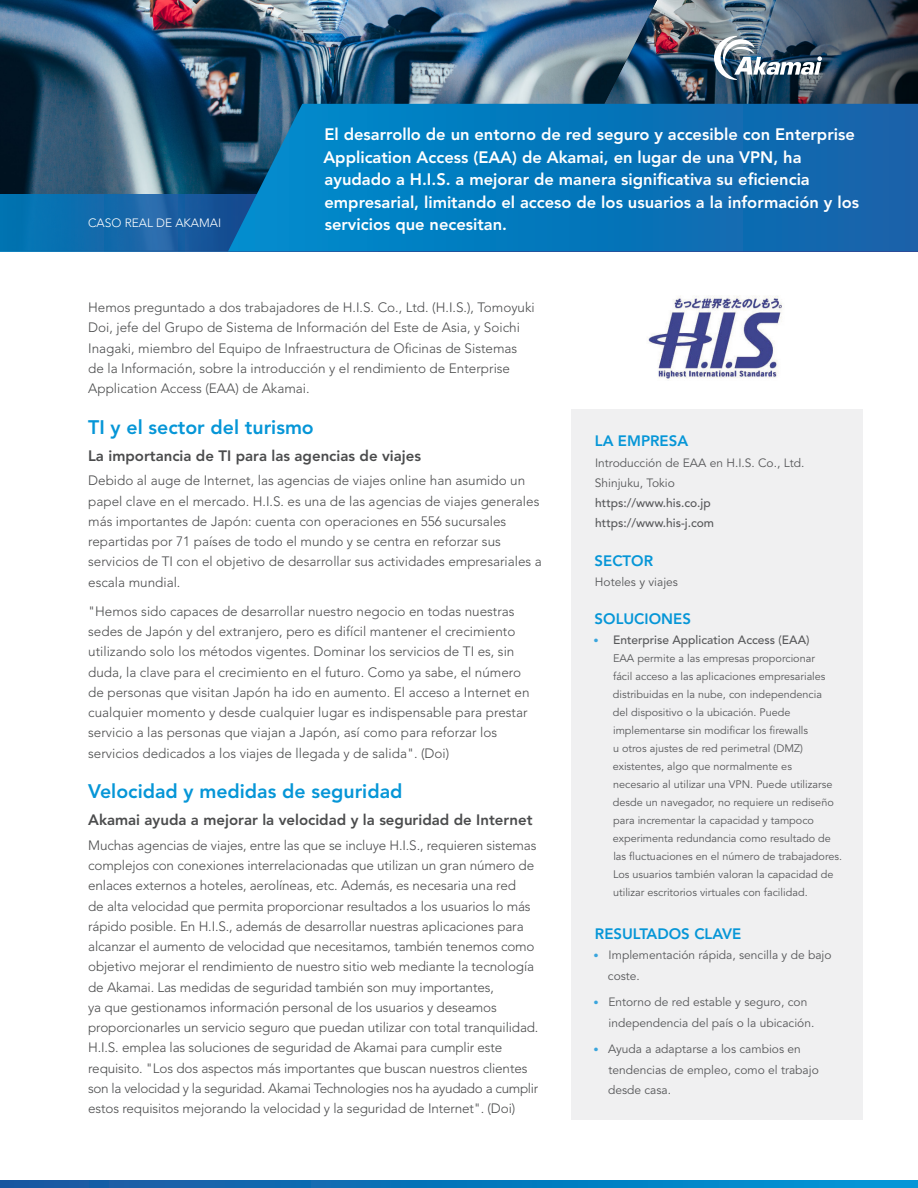
<style>
.page{position:relative;width:918px;height:1188px;background:#fff}
.page>*{position:absolute;margin:0;border:0;box-sizing:border-box;transform-origin:0 0}
.Section_Header{font:800 19.5px "Avenir LT Std";color:#0696d7}
.t1{font:800 16.5px/22.5px "Avenir LT Std";color:#fff}
.Section_Header-2{font:800 15px "Avenir LT Std";color:#4b4c4d}
.benefits{font:800 15px "Avenir LT Std";color:#0696d7}
.Section_Header-3{font:300 13.5px/20.2px "Avenir LT Std";color:#4b4c4d}
.benefits-2{font:12px/20.2px "Avenir LT Std";color:#57585a}
.benefits-3{font:500 12px/20.2px "Avenir LT Std";color:#57585a}
.t2{font:300 12px "Avenir LT Std";color:#fff}
.t3{font:10.8px/18px "Avenir LT Std";color:#57585a}
.s1{font-family:"Frutiger 45";font-weight:300;font-size:10.5px;color:#3aa5dd}
</style>
<div class="page">
<img style="left:657px;top:0;width:261px;height:104px">
<img style="left:0;top:0;width:657px;height:194px">
<svg style="left:0;top:1181px;width:918px;height:7px"></svg>
<img style="left:714px;top:23px;width:111px;height:57px">
<svg style="left:0;top:194px;width:228px;height:57px"></svg>
<svg style="left:228px;top:104px;width:690px;height:147px"></svg>
<div style="left:572px;top:410px;width:291px;height:710px;background:#f0f0f1"></div>
<img style="left:648px;top:296px;width:134px;height:84px">
<p class="t2" style="left:88px;top:216px;width:134px">CASO REAL DE AKAMAI</p>
<p class="t1" style="left:323px;top:123px;width:537px">El desarrollo de un entorno de red seguro y accesible con Enterprise Application Access (EAA) de Akamai, en lugar de una VPN, ha ayudado a H.I.S. a mejorar de manera significativa su eficiencia empresarial, limitando el acceso de los usuarios a la información y los servicios que necesitan.</p>
<p class="Section_Header-3" style="left:88px;top:297px;width:448px">Hemos preguntado a dos trabajadores de H.I.S. Co., Ltd. (H.I.S.), Tomoyuki Doi, jefe del Grupo de Sistema de Información del Este de Asia, y Soichi Inagaki, miembro del Equipo de Infraestructura de Oficinas de Sistemas de la Información, sobre la introducción y el rendimiento de Enterprise Application Access (EAA) de Akamai.</p>
<p class="Section_Header" style="left:88px;top:415px;width:227px">TI y el sector del turismo</p>
<p class="Section_Header-2" style="left:88px;top:446px;width:334px">La importancia de TI para las agencias de viajes</p>
<p class="Section_Header-3" style="left:88px;top:471px;width:455px">Debido al auge de Internet, las agencias de viajes online han asumido un papel clave en el mercado. H.I.S. es una de las agencias de viajes generales más importantes de Japón: cuenta con operaciones en 556 sucursales repartidas por 71 países de todo el mundo y se centra en reforzar sus servicios de TI con el objetivo de desarrollar sus actividades empresariales a escala mundial.</p>
<p class="Section_Header-3" style="left:88px;top:601px;width:443px">"Hemos sido capaces de desarrollar nuestro negocio en todas nuestras sedes de Japón y del extranjero, pero es difícil mantener el crecimiento utilizando solo los métodos vigentes. Dominar los servicios de TI es, sin duda, la clave para el crecimiento en el futuro. Como ya sabe, el número de personas que visitan Japón ha ido en aumento. El acceso a Internet en cualquier momento y desde cualquier lugar es indispensable para prestar servicio a las personas que viajan a Japón, así como para reforzar los servicios dedicados a los viajes de llegada y de salida". (Doi)</p>
<p class="Section_Header" style="left:88px;top:780px;width:316px">Velocidad y medidas de seguridad</p>
<p class="Section_Header-2" style="left:88px;top:811px;width:446px">Akamai ayuda a mejorar la velocidad y la seguridad de Internet</p>
<p class="Section_Header-3" style="left:88px;top:835px;width:452px">Muchas agencias de viajes, entre las que se incluye H.I.S., requieren sistemas complejos con conexiones interrelacionadas que utilizan un gran número de enlaces externos a hoteles, aerolíneas, etc. Además, es necesaria una red<br>de alta velocidad que permita proporcionar resultados a los usuarios lo más rápido posible. En H.I.S., además de desarrollar nuestras aplicaciones para alcanzar el aumento de velocidad que necesitamos, también tenemos como objetivo mejorar el rendimiento de nuestro sitio web mediante la tecnología de Akamai. Las medidas de seguridad también son muy importantes,<br>ya que gestionamos información personal de los usuarios y deseamos proporcionarles un servicio seguro que puedan utilizar con total tranquilidad.<br>H.I.S. emplea las soluciones de seguridad de Akamai para cumplir este requisito. "Los dos aspectos más importantes que buscan nuestros clientes son la velocidad y la seguridad. Akamai Technologies nos ha ayudado a cumplir estos requisitos mejorando la velocidad y la seguridad de Internet". (Doi)</p>
<p class="benefits" style="left:595px;top:432px;width:95px">LA EMPRESA</p>
<p class="benefits-2" style="left:595px;top:453px;width:211px">Introducción de EAA en H.I.S. Co., Ltd.</p>
<p class="benefits-2" style="left:595px;top:473px;width:82px">Shinjuku, Tokio</p>
<p class="benefits-3" style="left:595px;top:493px;width:120px">https://www.his.co.jp https://www.his-j.com</p>
<p class="benefits" style="left:595px;top:552px;width:60px">SECTOR</p>
<p class="benefits-2" style="left:595px;top:572px;width:85px">Hoteles y viajes</p>
<p class="benefits" style="left:595px;top:610px;width:98px">SOLUCIONES</p>
<p class="benefits-3" style="left:594px;top:630px;width:217px"><span class="s1">•</span> Enterprise Application Access (EAA)</p>
<p class="t3" style="left:613px;top:650px;width:231px">EAA permite a las empresas proporcionar<br>fácil acceso a las aplicaciones empresariales distribuidas en la nube, con independencia<br>del dispositivo o la ubicación. Puede implementarse sin modificar los firewalls<br>u otros ajustes de red perimetral (DMZ) existentes, algo que normalmente es<br>necesario al utilizar una VPN. Puede utilizarse desde un navegador, no requiere un rediseño para incrementar la capacidad y tampoco experimenta redundancia como resultado de las fluctuaciones en el número de trabajadores.<br>Los usuarios también valoran la capacidad de utilizar escritorios virtuales con facilidad.</p>
<p class="benefits" style="left:595px;top:925px;width:148px">RESULTADOS CLAVE</p>
<p class="benefits-2" style="left:608px;top:945px;width:225px;text-indent:-14px"><span class="s1">•</span> Implementación rápida, sencilla y de bajo coste.</p>
<p class="benefits-2" style="left:609px;top:992px;width:207px;text-indent:-15px"><span class="s1">•</span> Entorno de red estable y seguro, con independencia del país o la ubicación.</p>
<p class="benefits-2" style="left:608px;top:1039px;width:212px;text-indent:-14px"><span class="s1">•</span> Ayuda a adaptarse a los cambios en tendencias de empleo, como el trabajo desde casa.</p>
</div>
